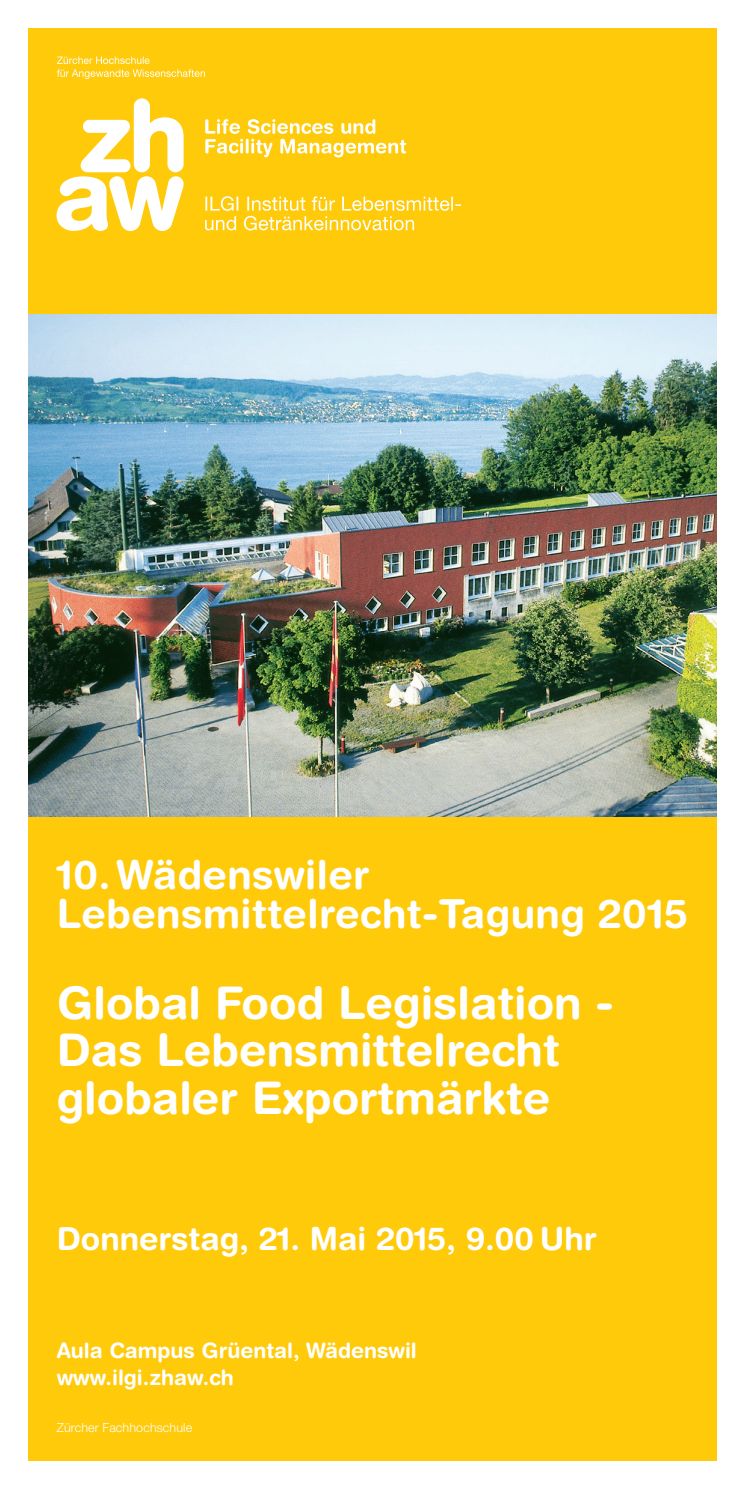
<style>
.page{position:relative;width:745px;height:1489px;background:#fff}
.page>*{position:absolute;margin:0;border:0;box-sizing:border-box;transform-origin:0 0}
.t1{font:700 45px/47.5px "Helvetica Rounded LT Std";color:#fff}
.t2{font:700 40px "Helvetica Rounded LT Std";letter-spacing:.01em;color:#fff}
.t3{font:700 31.75px "Helvetica Rounded LT Std";color:#fff}
.Untertitel{font:700 21.25px "Helvetica Rounded LT Std";color:#fff}
.t4{font:300 12.5px "Helvetica Neue LT Pro";letter-spacing:.01em;color:#fff}
</style>
<div class="page">
<div style="left:28px;top:28px;width:688px;height:1432px;background:#feca0a"></div>
<img style="left:28px;top:315px;width:688px;height:501px">
<svg style="left:57px;top:57px;width:403px;height:174px"></svg>
<p class="t2" style="left:57px;top:850px;width:314px">10.Wädenswiler</p>
<p class="t2" style="left:57px;top:889px;width:632px">Lebensmittelrecht-Tagung 2015</p>
<p class="t1" style="left:57px;top:977px;width:558px">Global Food Legislation -<br>Das Lebensmittelrecht globaler Exportmärkte</p>
<p class="t3" style="left:57px;top:1219px;width:541px">Donnerstag, 21. Mai 2015, 9.00 Uhr</p>
<p class="Untertitel" style="left:57px;top:1337px;width:361px">Aula Campus Grüental, Wädenswil</p>
<p class="Untertitel" style="left:57px;top:1364px;width:178px">www.ilgi.zhaw.ch</p>
<p class="t4" style="left:57px;top:1419px;width:137px">Zürcher Fachhochschule</p>
</div>
